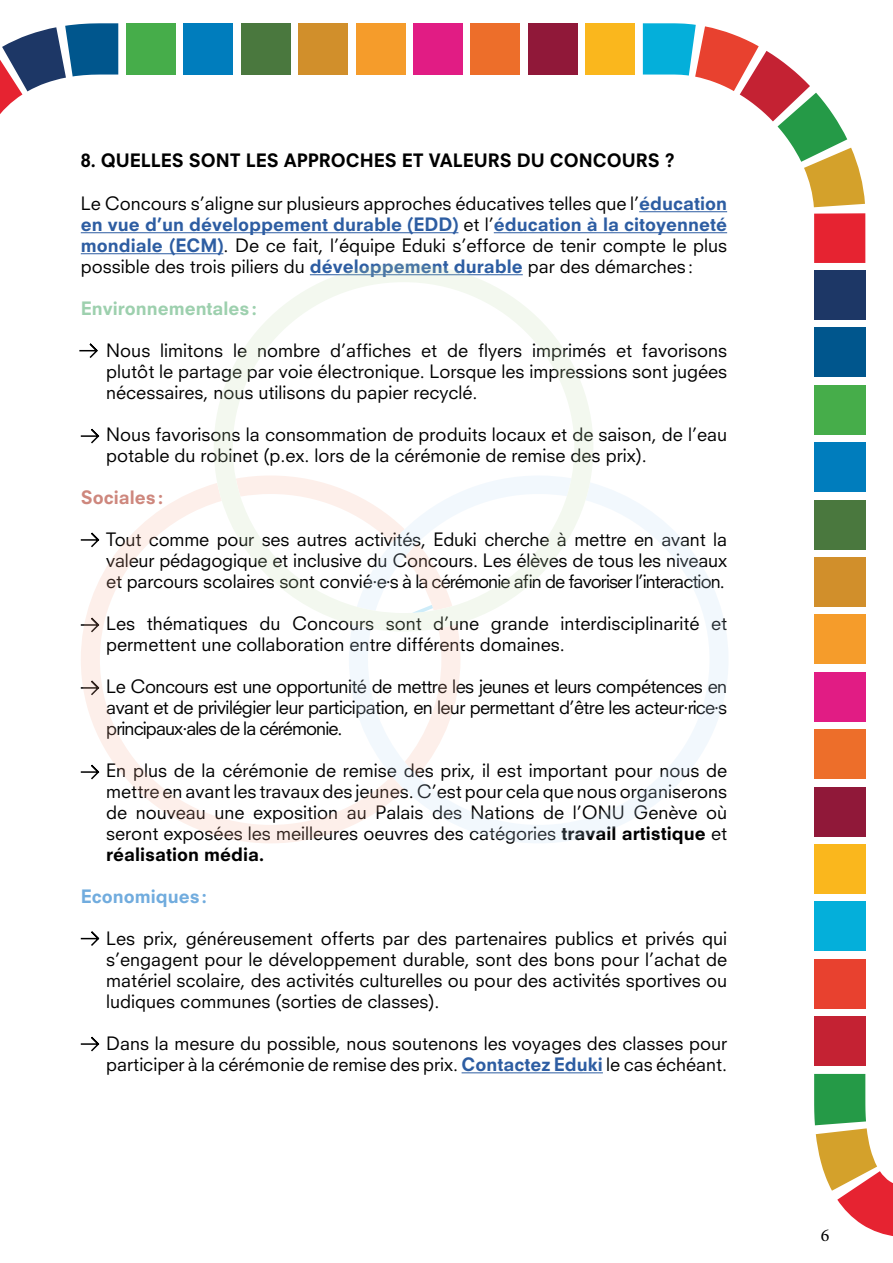
<style>
.page{position:relative;width:893px;height:1263px;background:#fff}
.page>*{position:absolute;margin:0;border:0;box-sizing:border-box;transform-origin:0 0}
.t1{font:18px/21px "Neuzeit SLT Std";color:#000;text-align:justify}
.t2{font:800 18px "Neuzeit SLT Std";color:#000}
.t3{font:800 18px "Neuzeit SLT Std";color:#9dd0ae}
.t4{font:800 18px "Neuzeit SLT Std";color:#71acde}
.t5{font:800 18px "Neuzeit SLT Std";color:#ce877d}
.t6{font:18px "Minion Pro";color:#000}
.s1{font-weight:800;color:#2d5da2}
.s2{font-weight:800}
</style>
<div class="page">
<svg style="left:814px;top:1074px;width:79px;height:162px"></svg>
<div style="left:814px;top:1016px;width:51px;height:50px;background:#c42233"></div>
<div style="left:814px;top:959px;width:51px;height:49px;background:#e8412f"></div>
<div style="left:814px;top:902px;width:51px;height:49px;background:#04afda"></div>
<div style="left:814px;top:844px;width:51px;height:50px;background:#fab71d"></div>
<div style="left:814px;top:787px;width:51px;height:49px;background:#901839"></div>
<div style="left:814px;top:729px;width:51px;height:50px;background:#ed6e2a"></div>
<div style="left:814px;top:672px;width:51px;height:49px;background:#e11c84"></div>
<div style="left:814px;top:615px;width:51px;height:49px;background:#f59c2b"></div>
<div style="left:814px;top:557px;width:51px;height:50px;background:#d18f2b"></div>
<div style="left:814px;top:500px;width:51px;height:49px;background:#4a783e"></div>
<div style="left:814px;top:442px;width:51px;height:50px;background:#007dbd"></div>
<div style="left:814px;top:385px;width:51px;height:49px;background:#46ad4a"></div>
<div style="left:814px;top:328px;width:51px;height:49px;background:#00568d"></div>
<div style="left:814px;top:270px;width:51px;height:50px;background:#1d3766"></div>
<div style="left:814px;top:213px;width:51px;height:50px;background:#e62331"></div>
<svg style="left:643px;top:23px;width:222px;height:184px"></svg>
<div style="left:585px;top:23px;width:50px;height:52px;background:#fab71d"></div>
<div style="left:528px;top:23px;width:49px;height:52px;background:#901839"></div>
<div style="left:471px;top:23px;width:49px;height:52px;background:#ed6e2a"></div>
<div style="left:413px;top:23px;width:50px;height:52px;background:#e11c84"></div>
<div style="left:356px;top:23px;width:49px;height:52px;background:#f59c2b"></div>
<div style="left:298px;top:23px;width:50px;height:52px;background:#d18f2b"></div>
<div style="left:241px;top:23px;width:49px;height:52px;background:#4a783e"></div>
<div style="left:184px;top:23px;width:49px;height:52px;background:#007dbd"></div>
<div style="left:126px;top:23px;width:50px;height:52px;background:#46ad4a"></div>
<svg style="left:0;top:23px;width:118px;height:91px"></svg>
<hr style="left:639px;top:211px;width:88px;height:1px;background:#2d5da2">
<hr style="left:81px;top:232px;width:377px;height:1px;background:#2d5da2">
<hr style="left:494px;top:232px;width:233px;height:1px;background:#2d5da2">
<hr style="left:81px;top:253px;width:142px;height:1px;background:#2d5da2">
<hr style="left:462px;top:1072px;width:141px;height:1px;background:#2d5da2">
<svg style="left:79px;top:343px;width:19px;height:15px"></svg>
<svg style="left:80px;top:428px;width:20px;height:16px"></svg>
<svg style="left:80px;top:931px;width:20px;height:15px"></svg>
<svg style="left:80px;top:1036px;width:20px;height:16px"></svg>
<svg style="left:81px;top:484px;width:268px;height:359px"></svg>
<svg style="left:349px;top:484px;width:379px;height:359px"></svg>
<svg style="left:214px;top:264px;width:379px;height:367px"></svg>
<svg style="left:412px;top:605px;width:21px;height:8px"></svg>
<p class="t2" style="left:81px;top:150px;width:596px">8. QUELLES SONT LES APPROCHES ET VALEURS DU CONCOURS ?</p>
<p class="t1" style="left:81px;top:193px;width:648px">Le Concours s’aligne sur plusieurs approches éducatives telles que l’<span class="s1">éducation en vue d’un développement durable (EDD)</span> et l’<span class="s1">éducation à la citoyenneté mondiale (ECM)</span>. De ce fait, l’équipe Eduki s’efforce de tenir compte le plus possible des trois piliers du <span class="s1">développement durable</span> par des démarches :</p>
<p class="t3" style="left:81px;top:297px;width:178px">Environnementales:</p>
<p class="t1" style="left:106px;top:340px;width:622px">Nous limitons le nombre d’affiches et de flyers imprimés et favorisons plutôt le partage par voie électronique. Lorsque les impressions sont jugées nécessaires, nous utilisons du papier recyclé.</p>
<p class="t1" style="left:106px;top:424px;width:622px">Nous favorisons la consommation de produits locaux et de saison, de l’eau potable du robinet (p.ex. lors de la cérémonie de remise des prix).</p>
<p class="t5" style="left:81px;top:486px;width:84px">Sociales:</p>
<p class="t1" style="left:106px;top:529px;width:622px">Tout comme pour ses autres activités, Eduki cherche à mettre en avant la valeur pédagogique et inclusive du Concours. Les élèves de tous les niveaux et parcours scolaires sont convié·e·s à la cérémonie afin de favoriser l’interaction.</p>
<p class="t1" style="left:106px;top:613px;width:622px">Les thématiques du Concours sont d’une grande interdisciplinarité et permettent une collaboration entre différents domaines.</p>
<p class="t1" style="left:106px;top:676px;width:622px">Le Concours est une opportunité de mettre les jeunes et leurs compétences en avant et de privilégier leur participation, en leur permettant d’être les acteur·rice·s principaux·ales de la cérémonie.</p>
<p class="t1" style="left:106px;top:760px;width:622px">En plus de la cérémonie de remise des prix, il est important pour nous de mettre en avant les travaux des jeunes. C’est pour cela que nous organiserons de nouveau une exposition au Palais des Nations de l’ONU Genève où seront exposées les meilleures oeuvres des catégories <span class="s2">travail artistique</span> et <span class="s2">réalisation média.</span></p>
<p class="t4" style="left:81px;top:885px;width:128px">Economiques:</p>
<p class="t1" style="left:106px;top:928px;width:622px">Les prix, généreusement offerts par des partenaires publics et privés qui s’engagent pour le développement durable, sont des bons pour l’achat de matériel scolaire, des activités culturelles ou pour des activités sportives ou ludiques communes (sorties de classes).</p>
<p class="t1" style="left:106px;top:1033px;width:622px">Dans la mesure du possible, nous soutenons les voyages des classes pour participer à la cérémonie de remise des prix. <span class="s1">Contactez Eduki</span> le cas échéant.</p>
<p class="t6" style="left:821px;top:1223px;width:10px">6</p>
</div>
